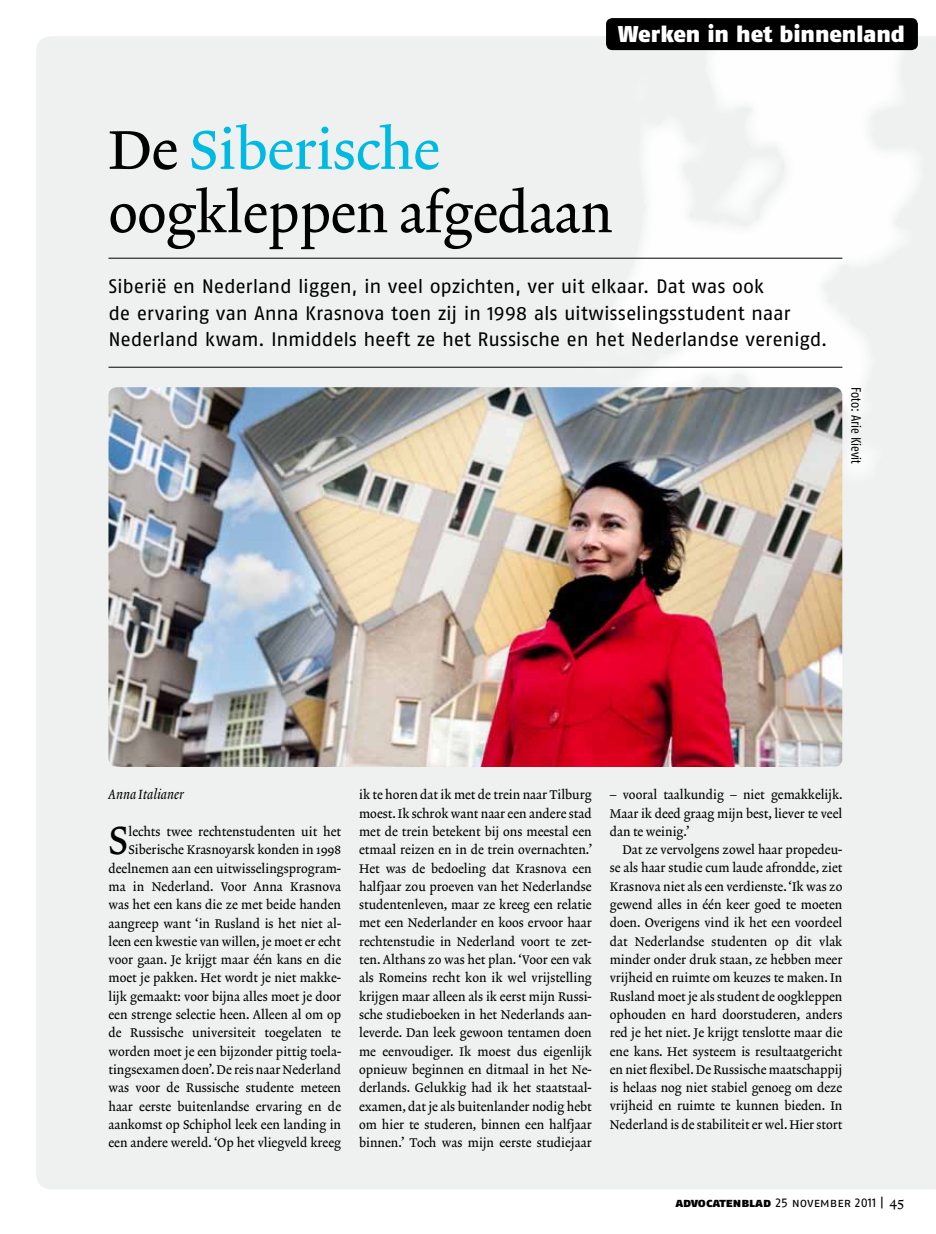
<style>
.page{position:relative;width:936px;height:1234px;background:#fff}
.page>*{position:absolute;margin:0;border:0;box-sizing:border-box;transform-origin:0 0}
.t1{font:55.2px/63.3px "Lexicon No 2 Roman A Txt";letter-spacing:-.01em;color:#000}
.t2{font:39.75px "Lexicon No 2 Roman A Txt";color:#000}
.t3{font:22.8px "Fago No Black Lf";letter-spacing:-.005em;color:#fff}
.t4{font:19.5px/26.8px "Fago No Regular LF";letter-spacing:-.015em;color:#000}
.t5{font:13.5px "Fago Co Regular Lf";letter-spacing:-.005em;color:#000}
.t6{font:13.5px "Lexicon No 2 Italic A Txt";letter-spacing:-.005em;color:#000}
.t7{font:12.75px/18.3px "Lexicon No 2 Roman A Txt";color:#000;text-align:justify}
.t8{font:12.75px "Fago No Regular Lf Caps";letter-spacing:-.01em;color:#000}
.s1{color:#00bae2}
.s2{font-family:"Fago No Black Lf Caps"}
.s3{font-family:"Lexicon No 2 Roman A Txt";font-size:14.25px}
</style>
<div class="page">
<div style="left:36px;top:36px;width:899px;height:1152px;background:#eff0f0"></div>
<svg style="left:552px;top:18px;width:379px;height:472px;fill:#f5f6f6"></svg>
<img style="left:108px;top:387px;width:734px;height:379px">
<div style="left:606px;top:18px;width:311px;height:32px;background:#000;border-radius:6px"></div>
<hr style="left:108px;top:258px;width:734px;height:1px;background:#000">
<hr style="left:108px;top:367px;width:734px;height:1px;background:#000">
<h3 class="t3" style="left:617px;top:20px;width:289px">Werken in het binnenland</h3>
<h1 class="t1" style="left:108px;top:121px;width:506px">De <span class="s1">Siberische </span>oogkleppen afgedaan</h1>
<h3 class="t4" style="left:108px;top:272px;width:720px">Siberië en Nederland liggen, in veel opzichten, ver uit elkaar. Dat was ook<br>de ervaring van Anna Krasnova toen zij in 1998 als uitwisselingsstudent naar<br>Nederland kwam. Inmiddels heeft ze het Russische en het Nederlandse verenigd.</h3>
<p class="t5" style="left:863px;top:387px;width:78px;rotate:90deg">Foto: Arie Kievit</p>
<p class="t6" style="left:108px;top:786px;width:77px">Anna Italianer</p>
<h2 class="t2" style="left:108px;top:817px;width:22px">S</h2>
<p class="t7" style="left:108px;top:822px;width:234px;text-align:right">lechts twee rechtenstudenten uit het Siberische Krasnoyarsk konden in 1998 deelnemen aan een uitwisselingsprogram&shy;ma in Nederland. Voor Anna Krasnova was het een kans die ze met beide handen aangreep want ‘in Rusland is het niet al&shy;leen een kwestie van willen, je moet er echt voor gaan. Je krijgt maar één kans en die moet je pakken. Het wordt je niet makke&shy;lijk gemaakt: voor bijna alles moet je door een strenge selectie heen. Alleen al om op de Russische universiteit toegelaten te worden moet je een bijzonder pittig toela&shy;tingsexamen doen’. De reis naar Nederland was voor de Russische studente meteen haar eerste buitenlandse ervaring en de aankomst op Schiphol leek een landing in een andere wereld. ‘Op het vliegveld kreeg</p>
<p class="t7" style="left:359px;top:786px;width:234px">ik te horen dat ik met de trein naar Tilburg moest. Ik schrok want naar een andere stad met de trein betekent bij ons meestal een etmaal reizen en in de trein overnachten.’ Het was de bedoeling dat Krasnova een halfjaar zou proeven van het Nederlandse studentenleven, maar ze kreeg een relatie met een Nederlander en koos ervoor haar rechtenstudie in Nederland voort te zet&shy;ten. Althans zo was het plan. ‘Voor een vak als Romeins recht kon ik wel vrijstelling krijgen maar alleen als ik eerst mijn Russi&shy;sche studieboeken in het Nederlands aan&shy;leverde. Dan leek gewoon tentamen doen me eenvoudiger. Ik moest dus eigenlijk opnieuw beginnen en ditmaal in het Ne&shy;derlands. Gelukkig had ik het staatstaal&shy;examen, dat je als buitenlander nodig hebt om hier te studeren, binnen een halfjaar binnen.’ Toch was mijn eerste studiejaar</p>
<p class="t7" style="left:609px;top:786px;width:234px">– vooral taalkundig – niet gemakkelijk.<br>Maar ik deed graag mijn best, liever te veel dan te weinig.’</p>
<p class="t7" style="left:609px;top:841px;width:234px;text-indent:13px">Dat ze vervolgens zowel haar propedeu&shy;se als haar studie cum laude afrondde, ziet Krasnova niet als een verdienste. ‘Ik was zo gewend alles in één keer goed te moeten doen. Overigens vind ik het een voordeel dat Nederlandse studenten op dit vlak minder onder druk staan, ze hebben meer vrijheid en ruimte om keuzes te maken. In Rusland moet je als student de oogkleppen ophouden en hard doorstuderen, anders red je het niet. Je krijgt tenslotte maar die ene kans. Het systeem is resultaatgericht en niet flexibel. De Russische maatschappij is helaas nog niet stabiel genoeg om deze vrijheid en ruimte te kunnen bieden. In Nederland is de stabiliteit er wel. Hier stort</p>
<p class="t8" style="left:675px;top:1194px;width:230px"><span class="s2">advocatenblad</span> 25 november 2011 | <span class="s3">45</span></p>
</div>
